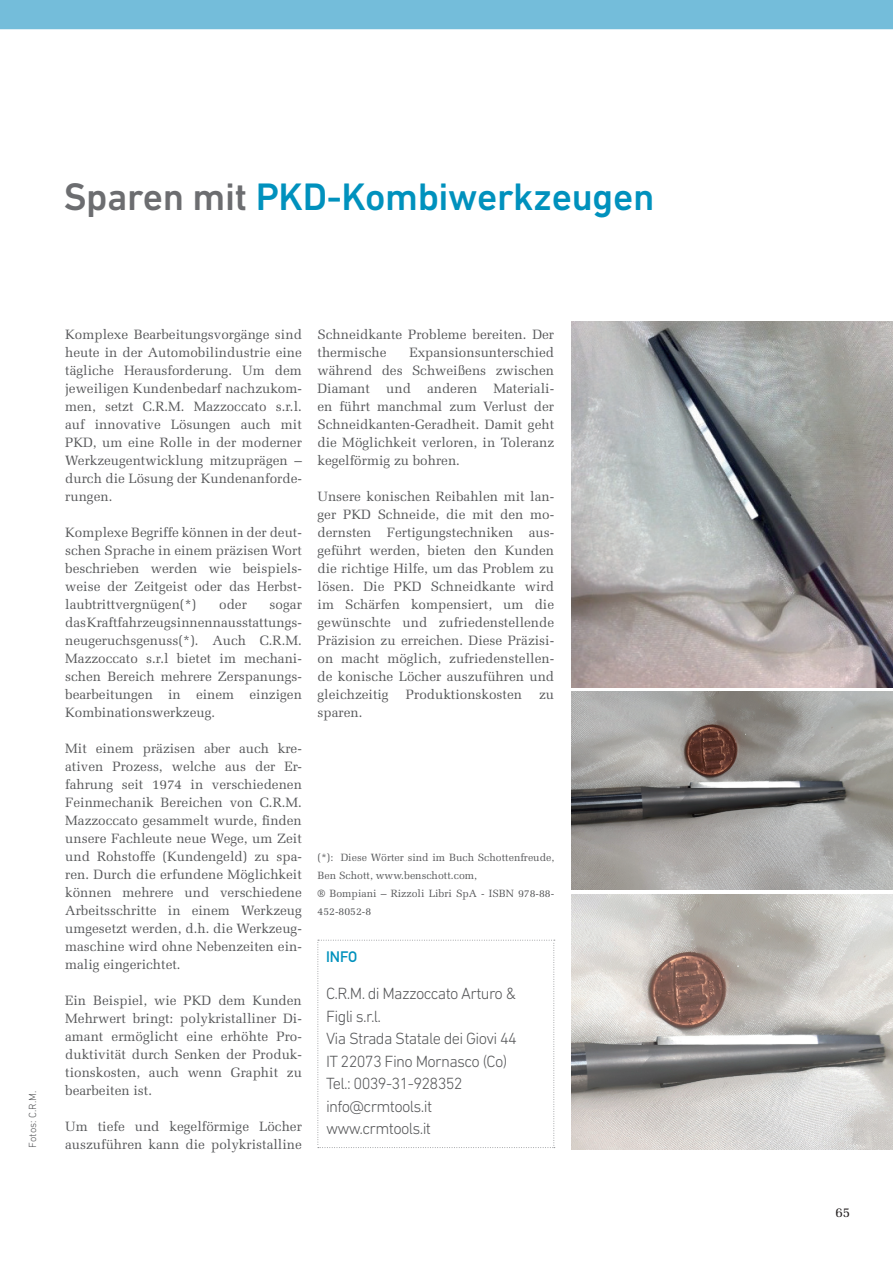
<style>
.page{position:relative;width:893px;height:1263px;background:#fff}
.page>*{position:absolute;margin:0;border:0;box-sizing:border-box;transform-origin:0 0}
.t1{font:500 39px "DIN Next LT Pro";letter-spacing:-.01em;color:#0091bd}
.t2{font:300 16.5px/22.5px "DIN Next LT Pro";letter-spacing:-.04em;color:#57585a}
.t3{font:15px "DIN Mittelschrift";color:#0091bd}
.t4{font:13.5px/18px "Melior";color:#57585a;text-align:justify}
.t5{font:13.5px "Melior";color:#231f20}
.t6{font:10.5px/18px "Melior";color:#57585a}
.t7{font:300 10.5px "DIN Next LT Pro";color:#57585a}
.s1{color:#6c6d70}
</style>
<div class="page">
<div style="left:0;top:0;width:893px;height:29px;background:#74bdda"></div>
<img style="left:571px;top:894px;width:322px;height:255px">
<svg style="left:317px;top:940px;width:238px;height:208px"></svg>
<img style="left:571px;top:321px;width:322px;height:367px">
<img style="left:571px;top:691px;width:322px;height:198px">
<h1 class="t1" style="left:64px;top:174px;width:592px"><span class="s1">Sparen mit</span> PKD-Kombiwerkzeugen</h1>
<p class="t7" style="left:27px;top:1147px;width:58px;rotate:-90deg">Fotos: C.R.M.</p>
<p class="t4" style="left:65px;top:325px;width:238px">Komplexe Bearbeitungsvorgänge sind heute in der Automobilindustrie eine tägliche Herausforderung. Um dem jeweiligen Kundenbedarf nachzukom&shy;men, setzt C.R.M. Mazzoccato s.r.l. auf innovative Lösungen auch mit PKD, um eine Rolle in der moderner Werkzeugentwicklung mitzuprägen – durch die Lösung der Kundenanforde&shy;rungen.</p>
<p class="t4" style="left:65px;top:523px;width:238px">Komplexe Begriffe können in der deut&shy;schen Sprache in einem präzisen Wort beschrieben werden wie beispiels&shy;weise der Zeitgeist oder das Herbst&shy;laubtrittvergnügen(*)</p>
<p class="t4" style="left:219px;top:595px;width:29px">oder</p>
<p class="t4" style="left:65px;top:595px;width:238px;text-indent:204px">sogar das Kraftfahrzeugsinnennausstattungs&shy;neugeruchsgenuss(*). Auch C.R.M.<br>Mazzoccato s.r.l bietet im mechani&shy;schen Bereich mehrere Zerspanungs&shy;bearbeitungen in einem einzigen Kombinationswerkzeug.</p>
<p class="t4" style="left:65px;top:739px;width:238px">Mit einem präzisen aber auch kre&shy;ativen Prozess, welche aus der Er&shy;fahrung seit 1974 in verschiedenen Feinmechanik Bereichen von C.R.M.<br>Mazzoccato gesammelt wurde, finden unsere Fachleute neue Wege, um Zeit und Rohstoffe (Kundengeld) zu spa&shy;ren. Durch die erfundene Möglichkeit können mehrere und verschiedene Arbeitsschritte in einem Werkzeug umgesetzt werden, d.h. die Werkzeug&shy;maschine wird ohne Nebenzeiten ein&shy;malig eingerichtet.</p>
<p class="t4" style="left:65px;top:991px;width:238px">Ein Beispiel, wie PKD dem Kunden Mehrwert bringt: polykristalliner Di&shy;amant ermöglicht eine erhöhte Pro&shy;duktivität durch Senken der Produk&shy;tionskosten, auch wenn Graphit zu bearbeiten ist.</p>
<p class="t4" style="left:65px;top:1117px;width:238px">Um tiefe und kegelförmige Löcher auszuführen kann die polykristalline</p>
<p class="t4" style="left:317px;top:325px;width:238px">Schneidkante Probleme bereiten. Der thermische</p>
<p class="t4" style="left:317px;top:343px;width:238px;text-indent:92px">Expansionsunterschied während des Schweißens zwischen Diamant und anderen Materiali&shy;en führt manchmal zum Verlust der Schneidkanten-Geradheit. Damit geht die Möglichkeit verloren, in Toleranz kegelförmig zu bohren.</p>
<p class="t4" style="left:317px;top:487px;width:238px">Unsere konischen Reibahlen mit lan&shy;ger PKD Schneide, die mit den mo&shy;dernsten Fertigungstechniken aus&shy;geführt werden, bieten den Kunden die richtige Hilfe, um das Problem zu lösen. Die PKD Schneidkante wird im Schärfen kompensiert, um die gewünschte und zufriedenstellende Präzision zu erreichen. Diese Präzisi&shy;on macht möglich, zufriedenstellen&shy;de konische Löcher auszuführen und gleichzeitig</p>
<p class="t4" style="left:406px;top:685px;width:118px">Produktionskosten</p>
<p class="t4" style="left:539px;top:685px;width:16px">zu</p>
<p class="t4" style="left:317px;top:703px;width:46px">sparen.</p>
<p class="t6" style="left:317px;top:848px;width:238px">(*): Diese Wörter sind im Buch Schottenfreude, Ben Schott, www.benschott.com,<br>® Bompiani – Rizzoli Libri SpA - ISBN 978-88- 452-8052-8</p>
<p class="t3" style="left:326px;top:948px;width:33px">INFO</p>
<p class="t2" style="left:326px;top:982px;width:193px">C.R.M. di Mazzoccato Arturo &amp;<br>Figli s.r.l.<br>Via Strada Statale dei Giovi 44<br>IT 22073 Fino Mornasco (Co)<br>Tel.: 0039-31-928352 info@crmtools.it www.crmtools.it</p>
<p class="t5" style="left:835px;top:1204px;width:17px">65</p>
</div>
